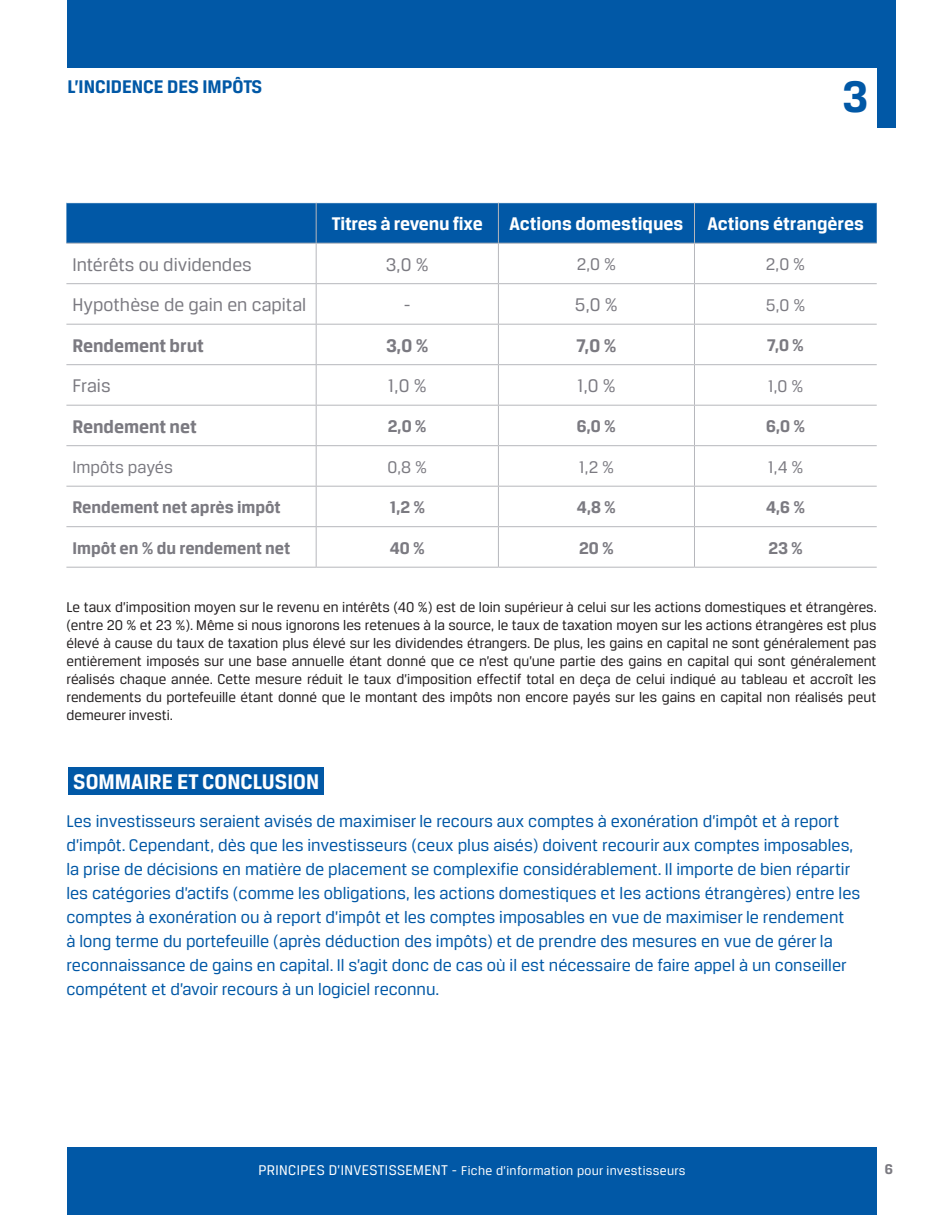
<style>
.page{position:relative;width:945px;height:1215px;background:#fff}
.page>*{position:absolute;margin:0;border:0;box-sizing:border-box;transform-origin:0 0}
.t1{font:700 47.1px "Breuer Text";color:#0158a6}
.t2{font:700 22.5px "Breuer Text";color:#fff}
.t3{font:19.5px "Breuer Text";color:#7b7a81}
.t4{font:700 19.5px "Breuer Text";color:#fff}
.t5{font:700 19.5px "Breuer Text";color:#7b7a81}
.t6{font:700 19.5px "Breuer Text";color:#0158a6}
.t7{font:18px/24px "Breuer Text";color:#0158a6}
.t8{font:700 18px "Breuer Text";color:#7b7a81}
.t9{font:18px "Breuer Text";color:#7b7a81}
.t10{font:15px/18px "Breuer Text";color:#231f20;text-align:justify}
.t11{font:700 15px "Breuer Text";color:#7b7a81}
.t12{font:13.5px "Breuer Text";letter-spacing:.025em;color:#fff}
.s1{font-size:15px}
</style>
<div class="page">
<div style="left:68px;top:0;width:810px;height:68px;background:#0158a6"></div>
<div style="left:68px;top:1148px;width:810px;height:67px;background:#0158a6"></div>
<div style="left:877px;top:0;width:18px;height:127px;background:#0158a6"></div>
<div style="left:66px;top:203px;width:811px;height:40px;background:#0158a6"></div>
<hr style="left:316px;top:203px;width:1px;height:40px;background:#b6b7bc">
<hr style="left:66px;top:243px;width:250px;height:1px;background:#b6b7bc">
<hr style="left:316px;top:244px;width:1px;height:39px;background:#b6b7bc">
<hr style="left:66px;top:283px;width:250px;height:1px;background:#b6b7bc">
<hr style="left:316px;top:243px;width:182px;height:1px;background:#b6b7bc">
<hr style="left:498px;top:243px;width:196px;height:1px;background:#b6b7bc">
<hr style="left:694px;top:243px;width:183px;height:1px;background:#b6b7bc">
<hr style="left:316px;top:283px;width:182px;height:1px;background:#b6b7bc">
<hr style="left:498px;top:283px;width:196px;height:1px;background:#b6b7bc">
<hr style="left:694px;top:283px;width:183px;height:1px;background:#b6b7bc">
<hr style="left:316px;top:324px;width:182px;height:1px;background:#b6b7bc">
<hr style="left:498px;top:324px;width:196px;height:1px;background:#b6b7bc">
<hr style="left:694px;top:324px;width:183px;height:1px;background:#b6b7bc">
<hr style="left:316px;top:364px;width:182px;height:1px;background:#b6b7bc">
<hr style="left:498px;top:364px;width:196px;height:1px;background:#b6b7bc">
<hr style="left:694px;top:364px;width:183px;height:1px;background:#b6b7bc">
<hr style="left:316px;top:405px;width:182px;height:1px;background:#b6b7bc">
<hr style="left:498px;top:405px;width:196px;height:1px;background:#b6b7bc">
<hr style="left:694px;top:405px;width:183px;height:1px;background:#b6b7bc">
<hr style="left:316px;top:445px;width:182px;height:1px;background:#b6b7bc">
<hr style="left:498px;top:445px;width:196px;height:1px;background:#b6b7bc">
<hr style="left:694px;top:445px;width:183px;height:1px;background:#b6b7bc">
<hr style="left:316px;top:486px;width:182px;height:1px;background:#b6b7bc">
<hr style="left:498px;top:486px;width:196px;height:1px;background:#b6b7bc">
<hr style="left:694px;top:486px;width:183px;height:1px;background:#b6b7bc">
<hr style="left:316px;top:526px;width:182px;height:1px;background:#b6b7bc">
<hr style="left:498px;top:526px;width:196px;height:1px;background:#b6b7bc">
<hr style="left:694px;top:526px;width:183px;height:1px;background:#b6b7bc">
<hr style="left:316px;top:567px;width:182px;height:1px;background:#b6b7bc">
<hr style="left:498px;top:567px;width:196px;height:1px;background:#b6b7bc">
<hr style="left:694px;top:567px;width:183px;height:1px;background:#b6b7bc">
<hr style="left:498px;top:203px;width:1px;height:40px;background:#b6b7bc">
<hr style="left:694px;top:203px;width:1px;height:40px;background:#b6b7bc">
<hr style="left:498px;top:244px;width:1px;height:39px;background:#b6b7bc">
<hr style="left:694px;top:244px;width:1px;height:39px;background:#b6b7bc">
<hr style="left:498px;top:284px;width:1px;height:40px;background:#b6b7bc">
<hr style="left:694px;top:284px;width:1px;height:40px;background:#b6b7bc">
<hr style="left:498px;top:325px;width:1px;height:39px;background:#b6b7bc">
<hr style="left:694px;top:325px;width:1px;height:39px;background:#b6b7bc">
<hr style="left:498px;top:365px;width:1px;height:40px;background:#b6b7bc">
<hr style="left:694px;top:365px;width:1px;height:40px;background:#b6b7bc">
<hr style="left:498px;top:406px;width:1px;height:39px;background:#b6b7bc">
<hr style="left:694px;top:406px;width:1px;height:39px;background:#b6b7bc">
<hr style="left:498px;top:446px;width:1px;height:40px;background:#b6b7bc">
<hr style="left:694px;top:446px;width:1px;height:40px;background:#b6b7bc">
<hr style="left:498px;top:487px;width:1px;height:39px;background:#b6b7bc">
<hr style="left:694px;top:487px;width:1px;height:39px;background:#b6b7bc">
<hr style="left:498px;top:527px;width:1px;height:40px;background:#b6b7bc">
<hr style="left:694px;top:527px;width:1px;height:40px;background:#b6b7bc">
<hr style="left:316px;top:284px;width:1px;height:40px;background:#b6b7bc">
<hr style="left:316px;top:325px;width:1px;height:39px;background:#b6b7bc">
<hr style="left:316px;top:365px;width:1px;height:40px;background:#b6b7bc">
<hr style="left:316px;top:406px;width:1px;height:39px;background:#b6b7bc">
<hr style="left:316px;top:446px;width:1px;height:40px;background:#b6b7bc">
<hr style="left:316px;top:487px;width:1px;height:39px;background:#b6b7bc">
<hr style="left:66px;top:526px;width:250px;height:1px;background:#b6b7bc">
<hr style="left:66px;top:405px;width:250px;height:1px;background:#b6b7bc">
<hr style="left:66px;top:324px;width:250px;height:1px;background:#b6b7bc">
<hr style="left:66px;top:364px;width:250px;height:1px;background:#b6b7bc">
<hr style="left:66px;top:445px;width:250px;height:1px;background:#b6b7bc">
<hr style="left:66px;top:486px;width:250px;height:1px;background:#b6b7bc">
<hr style="left:66px;top:567px;width:250px;height:1px;background:#b6b7bc">
<hr style="left:316px;top:527px;width:1px;height:40px;background:#b6b7bc">
<div style="left:68px;top:768px;width:256px;height:27px;background:#0158a6"></div>
<p class="t6" style="left:68px;top:76px;width:196px">L’INCIDENCE DES IMPÔTS</p>
<h1 class="t1" style="left:842px;top:71px;width:28px">3</h1>
<p class="t4" style="left:332px;top:213px;width:152px">Titres à revenu fixe</p>
<p class="t4" style="left:510px;top:213px;width:356px">Actions domestiques Actions étrangères</p>
<p class="t3" style="left:72px;top:254px;width:181px">Intérêts ou dividendes</p>
<p class="t3" style="left:386px;top:254px;width:44px">3,0 %</p>
<p class="t9" style="left:577px;top:255px;width:41px">2,0 %</p>
<p class="t9" style="left:766px;top:255px;width:41px">2,0 %</p>
<p class="t3" style="left:72px;top:294px;width:235px">Hypothèse de gain en capital</p>
<p class="t3" style="left:404px;top:294px;width:8px">-</p>
<p class="t3" style="left:575px;top:294px;width:44px">5,0 %</p>
<p class="t9" style="left:766px;top:295px;width:41px">5,0 %</p>
<p class="t5" style="left:72px;top:335px;width:133px">Rendement brut</p>
<p class="t5" style="left:386px;top:335px;width:44px">3,0 %</p>
<p class="t5" style="left:577px;top:335px;width:41px">7,0 %</p>
<p class="t8" style="left:767px;top:335px;width:38px">7,0 %</p>
<p class="t3" style="left:72px;top:375px;width:40px">Frais</p>
<p class="t3" style="left:388px;top:375px;width:40px">1,0 %</p>
<p class="t3" style="left:577px;top:375px;width:40px">1,0 %</p>
<p class="t9" style="left:768px;top:376px;width:37px">1,0 %</p>
<p class="t5" style="left:72px;top:416px;width:126px">Rendement net</p>
<p class="t8" style="left:388px;top:416px;width:40px">2,0 %</p>
<p class="t8" style="left:577px;top:416px;width:40px">6,0 %</p>
<p class="t8" style="left:766px;top:416px;width:40px">6,0 %</p>
<p class="t9" style="left:72px;top:457px;width:102px">Impôts payés</p>
<p class="t9" style="left:387px;top:457px;width:41px">0,8 %</p>
<p class="t9" style="left:579px;top:457px;width:37px">1,2 %</p>
<p class="t9" style="left:768px;top:457px;width:37px">1,4 %</p>
<p class="t8" style="left:72px;top:497px;width:210px">Rendement net après impôt</p>
<p class="t8" style="left:389px;top:497px;width:37px">1,2 %</p>
<p class="t8" style="left:577px;top:497px;width:41px">4,8 %</p>
<p class="t8" style="left:766px;top:497px;width:41px">4,6 %</p>
<p class="t8" style="left:72px;top:538px;width:219px">Impôt en % du rendement net</p>
<p class="t8" style="left:390px;top:538px;width:37px">40 %</p>
<p class="t8" style="left:579px;top:538px;width:36px">20 %</p>
<p class="t8" style="left:768px;top:538px;width:36px">23 %</p>
<p class="t10" style="left:66px;top:598px;width:812px">Le taux d’imposition moyen sur le revenu en intérêts (40 %) est de loin supérieur à celui sur les actions domestiques et étrangères. (entre 20 % et 23 %). Même si nous ignorons les retenues à la source, le taux de taxation moyen sur les actions étrangères est plus élevé à cause du taux de taxation plus élevé sur les dividendes étrangers. De plus, les gains en capital ne sont généralement pas entièrement imposés sur une base annuelle étant donné que ce n’est qu’une partie des gains en capital qui sont généralement réalisés chaque année. Cette mesure réduit le taux d’imposition effectif total en deça de celui indiqué au tableau et accroît les rendements du portefeuille étant donné que le montant des impôts non encore payés sur les gains en capital non réalisés peut demeurer investi.</p>
<p class="t2" style="left:73px;top:770px;width:248px">SOMMAIRE ET CONCLUSION</p>
<p class="t7" style="left:66px;top:809px;width:795px">Les investisseurs seraient avisés de maximiser le recours aux comptes à exonération d’impôt et à report d’impôt. Cependant, dès que les investisseurs (ceux plus aisés) doivent recourir aux comptes imposables, la prise de décisions en matière de placement se complexifie considérablement. Il importe de bien répartir les catégories d’actifs (comme les obligations, les actions domestiques et les actions étrangères) entre les comptes à exonération ou à report d’impôt et les comptes imposables en vue de maximiser le rendement<br>à long terme du portefeuille (après déduction des impôts) et de prendre des mesures en vue de gérer la reconnaissance de gains en capital. Il s’agit donc de cas où il est nécessaire de faire appel à un conseiller compétent et d’avoir recours à un logiciel reconnu.</p>
<p class="t12" style="left:258px;top:1164px;width:429px"><span class="s1">PRINCIPES D’INVESTISSEMENT -</span> Fiche d’information pour investisseurs</p>
<p class="t11" style="left:885px;top:1161px;width:10px">6</p>
</div>
